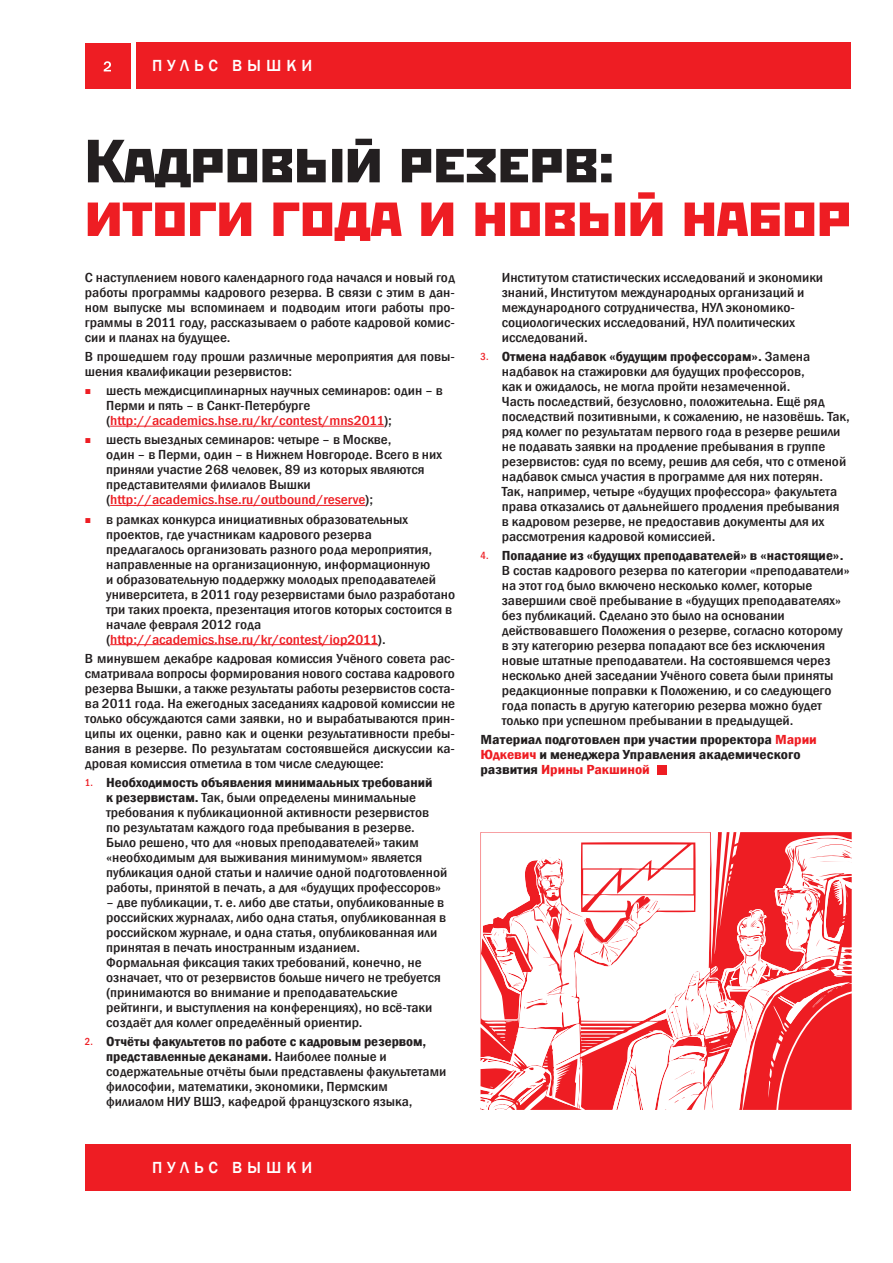
<style>
.page{position:relative;width:893px;height:1263px;background:#fff}
.page>*{position:absolute;margin:0;border:0;box-sizing:border-box;transform-origin:0 0}
.t1{font:60.75px "Rodchenko C";color:#ee1d23;scale:1.19 1}
.t2{font:60.75px "Rodchenko C";color:#231f20;scale:1.19 1}
.t3{font:500 16.5px "Franklin Gothic";letter-spacing:.3em;color:#fff}
.t4{font:500 condensed 13.5px/15px "Franklin Gothic";color:#231f20;scale:1.14 1}
.t5{font:600 condensed 13.5px/15px "Franklin Gothic";color:#231f20;scale:1.16 1}
.s1{font-size:10.5px;color:#ee1d23}
.s2{color:#ee1d23}
.s3{font-weight:600}
</style>
<div class="page">
<div style="left:85px;top:1144px;width:765px;height:47px;background:#ee1d23"></div>
<div style="left:136px;top:43px;width:714px;height:46px;background:#ee1d23"></div>
<div style="left:85px;top:43px;width:46px;height:46px;background:#ee1d23"></div>
<svg style="left:104px;top:61px;width:7px;height:10px"></svg>
<hr style="left:110px;top:426px;width:274px;height:1px;background:#ee1d23">
<hr style="left:110px;top:505px;width:255px;height:1px;background:#ee1d23">
<hr style="left:110px;top:644px;width:268px;height:1px;background:#ee1d23">
<div style="left:658px;top:765px;width:9px;height:9px;background:#ee1d23"></div>
<svg style="left:480px;top:832px;width:372px;height:278px"></svg>
<p class="t3" style="left:152px;top:56px;width:162px">Пульс Вышки</p>
<h1 class="t2" style="left:85px;top:128px;width:446px">Кадровый резерв:</h1>
<h1 class="t1" style="left:85px;top:181px;width:645px">итоги года и новый набор</h1>
<p class="t4" style="left:85px;top:269px;width:326px;text-align:justify">С наступлением нового календарного года начался и новый год работы программы кадрового резерва. В связи с этим в дан&shy;ном выпуске мы вспоминаем и подводим итоги работы про&shy;граммы в 2011 году, рассказываем о работе кадровой комис&shy;сии и планах на будущее.</p>
<p class="t4" style="left:85px;top:349px;width:326px">В прошедшем году прошли различные мероприятия для повы&shy;шения квалификации резервистов:</p>
<p class="t4" style="left:106px;top:383px;width:297px;text-indent:-21px"><span class="s1">■</span> шесть междисциплинарных научных семинаров: один – в<br>Перми и пять – в Санкт-Петербурге (<span class="s2">http://academics.hse.ru/kr/contest/mns2011</span>);</p>
<p class="t4" style="left:106px;top:432px;width:296px;text-indent:-21px"><span class="s1">■</span> шесть выездных семинаров: четыре – в Москве,<br>один – в Перми, один – в Нижнем Новгороде. Всего в них приняли участие 268 человек, 89 из которых являются представителями филиалов Вышки (<span class="s2">http://academics.hse.ru/outbound/reserve</span>);</p>
<p class="t4" style="left:106px;top:511px;width:307px;text-indent:-21px"><span class="s1">■</span> в рамках конкурса инициативных образовательных проектов, где участникам кадрового резерва<br>предлагалось организовать разного рода мероприятия, направленные на организационную, информационную<br>и образовательную поддержку молодых преподавателей университета, в 2011 году резервистами было разработано три таких проекта, презентация итогов которых состоится в начале февраля 2012 года (<span class="s2">http://academics.hse.ru/kr/contest/iop2011</span>).</p>
<p class="t4" style="left:85px;top:651px;width:326px;text-align:justify">В минувшем декабре кадровая комиссия Учёного совета рас&shy;сматривала вопросы формирования нового состава кадрового резерва Вышки, а также результаты работы резервистов соста&shy;ва 2011 года. На ежегодных заседаниях кадровой комиссии не только обсуждаются сами заявки, но и вырабатываются прин&shy;ципы их оценки, равно как и оценки результативности пребы&shy;вания в резерве. По результатам состоявшейся дискуссии ка&shy;дровая комиссия отметила в том числе следующее:</p>
<p class="t4" style="left:106px;top:775px;width:301px;text-indent:-21px"><span class="s1">1.</span> <span class="s3">Необходимость объявления минимальных требований<br>к резервистам.</span> Так, были определены минимальные требования к публикационной активности резервистов<br>по результатам каждого года пребывания в резерве.<br>Было решено, что для «новых преподавателей» таким «необходимым для выживания минимумом» является публикация одной статьи и наличие одной подготовленной работы, принятой в печать, а для «будущих профессоров»</p>
<p class="t4" style="left:106px;top:895px;width:300px">– две публикации, т. е. либо две статьи, опубликованные в российских журналах, либо одна статья, опубликованная в российском журнале, и одна статья, опубликованная или принятая в печать иностранным изданием.<br>Формальная фиксация таких требований, конечно, не означает, что от резервистов больше ничего не требуется (принимаются во внимание и преподавательские рейтинги, и выступления на конференциях), но всё-таки создаёт для коллег определённый ориентир.</p>
<p class="t4" style="left:106px;top:1034px;width:300px;text-indent:-21px"><span class="s1">2.</span> <span class="s3">Отчёты факультетов по работе с кадровым резервом, представленные деканами.</span> Наиболее полные и содержательные отчёты были представлены факультетами философии, математики, экономики, Пермским филиалом НИУ ВШЭ, кафедрой французского языка,</p>
<p class="t3" style="left:152px;top:1157px;width:162px">Пульс Вышки</p>
<p class="t4" style="left:502px;top:269px;width:283px">Институтом статистических исследований и экономики знаний, Институтом международных организаций и международного сотрудничества, НУЛ экономико&shy;социологических исследований, НУЛ политических исследований.</p>
<p class="t4" style="left:502px;top:349px;width:307px;text-indent:-21px"><span class="s1">3.</span> <span class="s3">Отмена надбавок «будущим профессорам».</span> Замена надбавок на стажировки для будущих профессоров,<br>как и ожидалось, не могла пройти незамеченной.<br>Часть последствий, безусловно, положительна. Ещё ряд последствий позитивными, к сожалению, не назовёшь. Так, ряд коллег по результатам первого года в резерве решили не подавать заявки на продление пребывания в группе резервистов: судя по всему, решив для себя, что с отменой надбавок смысл участия в программе для них потерян.<br>Так, например, четыре «будущих профессора» факультета права отказались от дальнейшего продления пребывания<br>в кадровом резерве, не предоставив документы для их рассмотрения кадровой комиссией.</p>
<p class="t4" style="left:502px;top:548px;width:307px;text-indent:-21px"><span class="s1">4.</span> <span class="s3">Попадание из «будущих преподавателей» в «настоящие».<br></span>В состав кадрового резерва по категории «преподаватели» на этот год было включено несколько коллег, которые завершили своё пребывание в «будущих преподавателях» без публикаций. Сделано это было на основании действовавшего Положения о резерве, согласно которому в эту категорию резерва попадают все без исключения новые штатные преподаватели. На состоявшемся через несколько дней заседании Учёного совета были приняты редакционные поправки к Положению, и со следующего года попасть в другую категорию резерва можно будет только при успешном пребывании в предыдущей.</p>
<p class="t5" style="left:480px;top:732px;width:292px">Материал подготовлен при участии проректора <span class="s2">Марии<br>Юдкевич</span> и менеджера Управления академического развития <span class="s2">Ирины Ракшиной</span></p>
</div>
